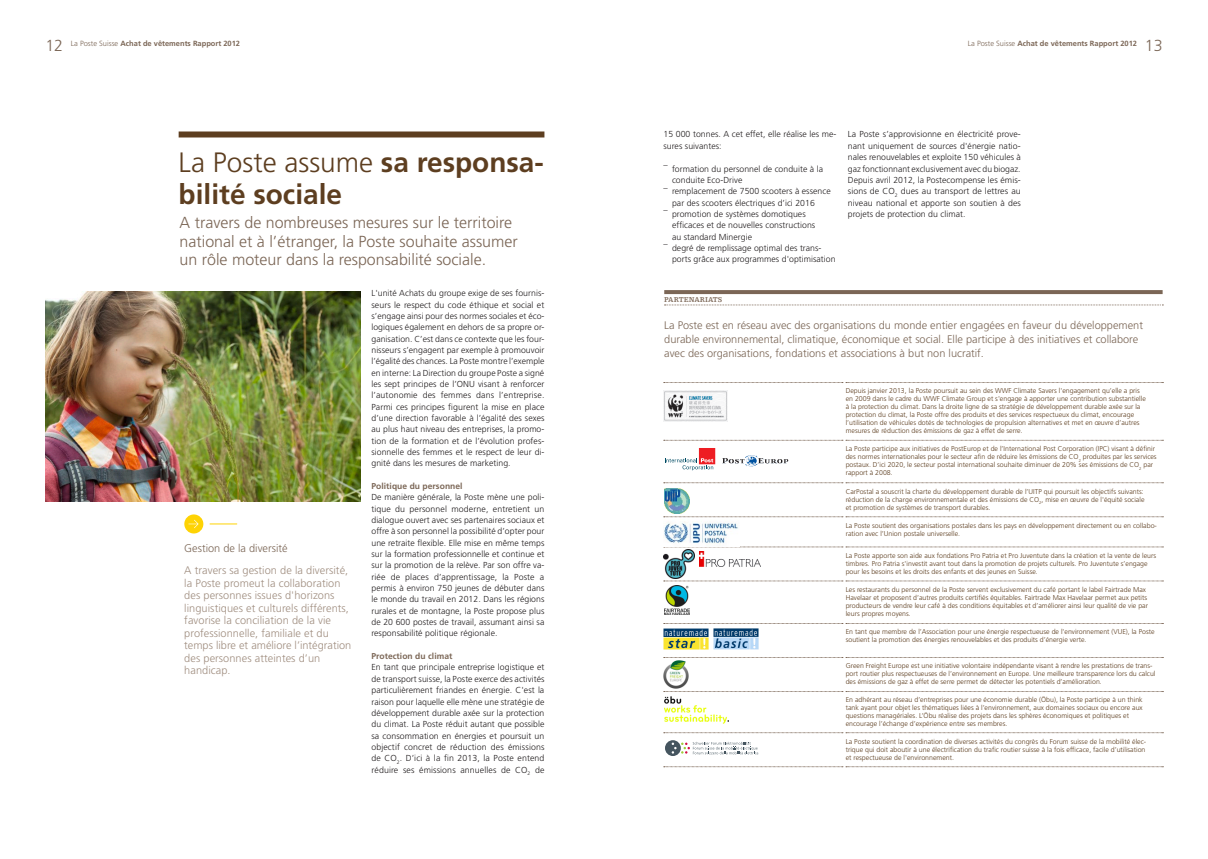
<style>
.page{position:relative;width:1208px;height:859px;background:#fff}
.page>*{position:absolute;margin:0;border:0;box-sizing:border-box;transform-origin:0 0}
.t1{font:700 28px/32px "Frutiger LT Std";color:#5d3e20}
.t2{font:300 16px/18.5px "Frutiger";color:#7b6656}
.t3{font:300 11px/13.8px "Frutiger";color:#7b6656}
.t4{font:300 11px/12.5px "Frutiger";letter-spacing:.005em;color:#a08e80}
.t5{font:300 8.7px/11.3px "Frutiger";letter-spacing:.005em;color:#231f20;text-align:justify}
.t6{font:700 8.5px "Frutiger LT Std";letter-spacing:.005em;color:#7b6656}
.t7{font:300 8.5px "Frutiger LT Std";color:#231f20}
.t8{font:700 7.5px "Frutiger LT Std";color:#7b6656}
.t9{font:700 7.5px "Egyptienne FLT";color:#7b6656}
.t10{font:300 7px/8px "Frutiger LT Std";color:#5d3e20}
.s1{font-family:"Frutiger";font-weight:300}
</style>
<div class="page">
<div style="left:179px;top:131px;width:365px;height:6px;background:#5d3e20"></div>
<svg style="left:664px;top:483px;width:499px;height:1px"></svg>
<svg style="left:664px;top:517px;width:499px;height:1px"></svg>
<svg style="left:664px;top:547px;width:499px;height:1px"></svg>
<svg style="left:664px;top:581px;width:499px;height:1px"></svg>
<svg style="left:664px;top:623px;width:499px;height:1px"></svg>
<svg style="left:664px;top:657px;width:499px;height:1px"></svg>
<svg style="left:664px;top:691px;width:499px;height:1px"></svg>
<svg style="left:664px;top:732px;width:499px;height:1px"></svg>
<svg style="left:664px;top:766px;width:499px;height:1px"></svg>
<svg style="left:664px;top:382px;width:499px;height:1px"></svg>
<svg style="left:664px;top:440px;width:499px;height:1px"></svg>
<svg style="left:664px;top:290px;width:498px;height:4px;background:#7d6959"></svg>
<svg style="left:664px;top:305px;width:499px;height:1px"></svg>
<img style="left:45px;top:291px;width:315px;height:210px">
<div style="left:184px;top:514px;width:19px;height:19px;background:#fed304;border-radius:50%"></div>
<svg style="left:188px;top:520px;width:10px;height:8px"></svg>
<svg style="left:210px;top:523px;width:27px;height:1px"></svg>
<img style="left:663px;top:391px;width:64px;height:30px">
<img style="left:664px;top:488px;width:25px;height:25px">
<svg style="left:665px;top:448px;width:50px;height:22px"></svg>
<svg style="left:722px;top:455px;width:66px;height:11px"></svg>
<img style="left:663px;top:521px;width:75px;height:22px">
<img style="left:663px;top:550px;width:31px;height:28px">
<img style="left:700px;top:552px;width:60px;height:15px">
<img style="left:665px;top:585px;width:24px;height:29px">
<img style="left:663px;top:629px;width:45px;height:20px">
<img style="left:713px;top:629px;width:45px;height:20px">
<img style="left:663px;top:660px;width:26px;height:28px">
<img style="left:665px;top:696px;width:63px;height:27px">
<svg style="left:665px;top:740px;width:93px;height:16px"></svg>
<h2 class="t2" style="left:45px;top:36px;width:19px">12</h2>
<h2 class="t2" style="left:1144px;top:36px;width:19px">13</h2>
<p class="t8" style="left:71px;top:39px;width:171px"><span class="s1">La Poste Suisse</span> Achat de vêtements Rapport 2012</p>
<p class="t8" style="left:967px;top:39px;width:171px"><span class="s1">La Poste Suisse</span> Achat de vêtements Rapport 2012</p>
<h2 class="t1" style="left:179px;top:146px;width:366px"><span class="s1">La Poste assume</span> sa responsa&shy;bilité sociale</h2>
<h2 class="t2" style="left:180px;top:213px;width:340px">A travers de nombreuses mesures sur le territoire national et à l’étranger, la Poste souhaite assumer un rôle moteur dans la responsabilité sociale.</h2>
<p class="t5" style="left:371px;top:288px;width:174px">L'unité Achats du groupe exige de ses fournis&shy;seurs le respect du code éthique et social et s’engage ainsi pour des normes sociales et éco&shy;logiques également en dehors de sa propre or&shy;ganisation. C’est dans ce contexte que les four&shy;nisseurs s’engagent par exemple à promouvoir l’égalité des chances. La Poste montre l’exemple en interne: La Direction du groupe Poste a signé les sept principes de l’ONU visant à renforcer l’autonomie des femmes dans l’entreprise.<br>Parmi ces principes figurent la mise en place d’une direction favorable à l’égalité des sexes au plus haut niveau des entreprises, la promo&shy;tion de la formation et de l’évolution profes&shy;sionnelle des femmes et le respect de leur di&shy;gnité dans les mesures de marketing.</p>
<p class="t6" style="left:371px;top:481px;width:93px">Politique du personnel</p>
<p class="t5" style="left:371px;top:492px;width:174px">De manière générale, la Poste mène une poli&shy;tique du personnel moderne, entretient un dialogue ouvert avec ses partenaires sociaux et offre à son personnel la possibilité d’opter pour une retraite flexible. Elle mise en même temps sur la formation professionnelle et continue et sur la promotion de la relève. Par son offre va&shy;riée de places d’apprentissage, la Poste a permis à environ 750 jeunes de débuter dans le monde du travail en 2012. Dans les régions rurales et de montagne, la Poste propose plus de 20 600 postes de travail, assumant ainsi sa responsabilité politique régionale.</p>
<p class="t6" style="left:371px;top:651px;width:82px">Protection du climat</p>
<p class="t5" style="left:371px;top:662px;width:174px">En tant que principale entreprise logistique et de transport suisse, la Poste exerce des activités particulièrement friandes en énergie. C'est la raison pour laquelle elle mène une stratégie de développement durable axée sur la protection du climat. La Poste réduit autant que possible sa consommation en énergies et poursuit un objectif concret de réduction des émissions de CO<sub>2</sub>. D’ici à la fin 2013, la Poste entend réduire ses émissions annuelles de CO<sub>2</sub> de</p>
<p class="t3" style="left:184px;top:541px;width:105px">Gestion de la diversité</p>
<p class="t4" style="left:184px;top:564px;width:169px">A travers sa gestion de la diversité, la Poste promeut la collaboration des personnes issues d'horizons linguistiques et culturels différents, favorise la conciliation de la vie professionnelle, familiale et du temps libre et améliore l’intégration des personnes atteintes d’un handicap.</p>
<p class="t5" style="left:663px;top:129px;width:174px">15 000 tonnes. A cet effet, elle réalise les me&shy;sures suivantes:</p>
<p class="t7" style="left:663px;top:160px;width:6px">–</p>
<p class="t5" style="left:672px;top:163px;width:153px">formation du personnel de conduite à la</p>
<p class="t5" style="left:672px;top:174px;width:72px">conduite Eco-Drive</p>
<p class="t7" style="left:663px;top:183px;width:6px">–</p>
<p class="t5" style="left:672px;top:186px;width:160px">remplacement de 7500 scooters à essence</p>
<p class="t5" style="left:672px;top:197px;width:144px">par des scooters électriques d’ici 2016</p>
<p class="t7" style="left:663px;top:206px;width:6px">–</p>
<p class="t5" style="left:672px;top:208px;width:145px;text-align:left">promotion de systèmes domotiques efficaces et de nouvelles constructions au standard Minergie</p>
<p class="t7" style="left:663px;top:240px;width:6px">–</p>
<p class="t5" style="left:672px;top:242px;width:165px">degré de remplissage optimal des trans&shy;ports grâce aux programmes d'optimisation</p>
<p class="t5" style="left:848px;top:129px;width:174px">La Poste s’approvisionne en électricité prove&shy;nant uniquement de sources d'énergie natio&shy;nales renouvelables et exploite 150 véhicules à gaz fonctionnant exclusivement avec du biogaz.<br>Depuis avril 2012, la Postecompense les émis&shy;sions de CO<sub>2</sub> dues au transport de lettres au niveau national et apporte son soutien à des projets de protection du climat.</p>
<h2 class="t9" style="left:664px;top:295px;width:60px">PARTENARIATS</h2>
<p class="t3" style="left:664px;top:319px;width:480px">La Poste est en réseau avec des organisations du monde entier engagées en faveur du développement durable environnemental, climatique, économique et social. Elle participe à des initiatives et collabore avec des organisations, fondations et associations à but non lucratif.</p>
<p class="t10" style="left:845px;top:387px;width:302px">Depuis janvier 2013, la Poste poursuit au sein des WWF Climate Savers l'engagement qu’elle a pris en 2009 dans le cadre du WWF Climate Group et s'engage à apporter une contribution substantielle à la protection du climat. Dans la droite ligne de sa stratégie de développement durable axée sur la protection du climat, la Poste offre des produits et des services respectueux du climat, encourage l’utilisation de véhicules dotés de technologies de propulsion alternatives et met en œuvre d’autres mesures de réduction des émissions de gaz à effet de serre.</p>
<h3 class="t10" style="left:845px;top:445px;width:312px">La Poste participe aux initiatives de PostEurop et de l’International Post Corporation (IPC) visant à définir des normes internationales pour le secteur afin de réduire les émissions de CO<sub>2</sub> produites par les services postaux. D’ici 2020, le secteur postal international souhaite diminuer de 20% ses émissions de CO<sub>2</sub> par rapport à 2008.</h3>
<p class="t10" style="left:845px;top:487px;width:300px;text-align:justify">CarPostal a souscrit la charte du développement durable de l’UITP qui poursuit les objectifs suivants: réduction de la charge environnementale et des émissions de CO<sub>2</sub>, mise en œuvre de l'équité sociale et promotion de systèmes de transport durables.</p>
<p class="t10" style="left:845px;top:521px;width:312px">La Poste soutient des organisations postales dans les pays en développement directement ou en collabo&shy;ration avec l’Union postale universelle.</p>
<p class="t10" style="left:845px;top:552px;width:312px">La Poste apporte son aide aux fondations Pro Patria et Pro Juventute dans la création et la vente de leurs timbres. Pro Patria s'investit avant tout dans la promotion de projets culturels. Pro Juventute s’engage pour les besoins et les droits des enfants et des jeunes en Suisse.</p>
<p class="t10" style="left:845px;top:586px;width:304px">Les restaurants du personnel de la Poste servent exclusivement du café portant le label Fairtrade Max Havelaar et proposent d’autres produits certifiés équitables. Fairtrade Max Havelaar permet aux petits producteurs de vendre leur café à des conditions équitables et d’améliorer ainsi leur qualité de vie par leurs propres moyens.</p>
<p class="t10" style="left:845px;top:628px;width:310px">En tant que membre de l’Association pour une énergie respectueuse de l'environnement (VUE), la Poste soutient la promotion des énergies renouvelables et des produits d’énergie verte.</p>
<p class="t10" style="left:845px;top:662px;width:311px">Green Freight Europe est une initiative volontaire indépendante visant à rendre les prestations de trans&shy;port routier plus respectueuses de l’environnement en Europe. Une meilleure transparence lors du calcul des émissions de gaz à effet de serre permet de détecter les potentiels d’amélioration.</p>
<h3 class="t10" style="left:845px;top:696px;width:298px">En adhérant au réseau d’entreprises pour une économie durable (Öbu), la Poste participe à un think tank ayant pour objet les thématiques liées à l’environnement, aux domaines sociaux ou encore aux questions managériales. L’Öbu réalise des projets dans les sphères économiques et politiques et encourage l’échange d’expérience entre ses membres.</h3>
<h3 class="t10" style="left:845px;top:737px;width:302px;text-align:justify">La Poste soutient la coordination de diverses activités du congrès du Forum suisse de la mobilité élec&shy;trique qui doit aboutir à une électrification du trafic routier suisse à la fois efficace, facile d’utilisation et respectueuse de l'environnement.</h3>
</div>
